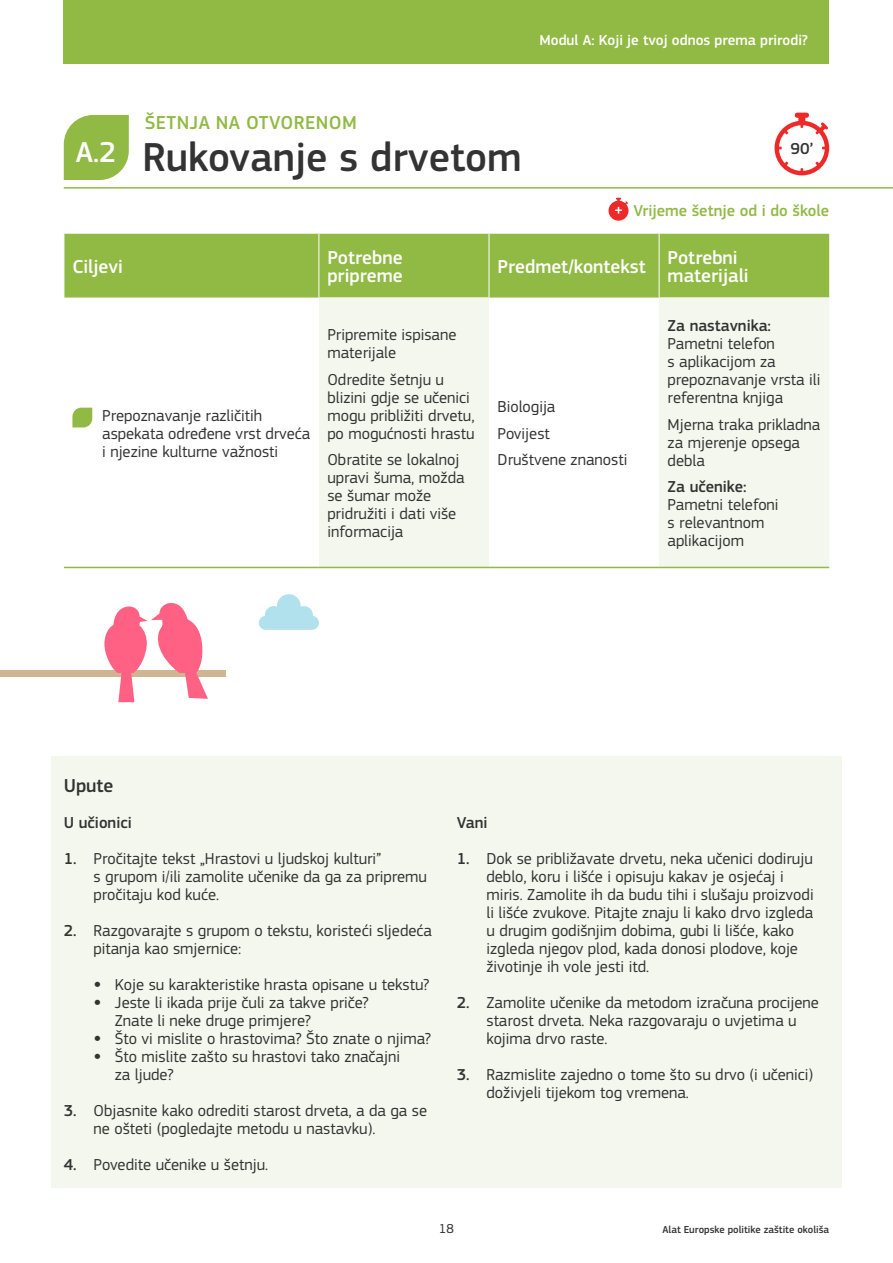
<style>
.page{position:relative;width:893px;height:1263px;background:#fff}
.page>*{position:absolute;margin:0;border:0;box-sizing:border-box;transform-origin:0 0}
.t1{font:500 42px "EC Square Sans Pro";color:#333334}
.t2{font:500 30px "EC Square Sans Pro";color:#fff}
.t3{font:500 19.5px/18px "EC Square Sans Pro";color:#fff}
.t4{font:500 19.5px "EC Square Sans Pro";letter-spacing:.02em;color:#91ba45}
.t5{font:500 19.5px "EC Square Sans Pro";color:#333334}
.t6{font:16.5px/18px "EC Square Sans Pro";color:#333334}
.t7{font:500 16.5px "EC Square Sans Pro";color:#91ba45}
.t8{font:500 16.5px "EC Square Sans Pro";color:#333334}
.t9{font:500 15px "EC Square Sans Pro";color:#fff}
.t10{font:13.5px "EC Square Sans Pro";color:#333334}
.t11{font:500 10.5px "EC Square Sans Pro";color:#333334}
.s1{font-weight:500}
.s2{font-family:"Muli"}
</style>
<div class="page">
<div style="left:64px;top:0;width:765px;height:64px;background:#91ba45"></div>
<hr style="left:64px;top:187px;width:829px;height:2px;background:#91ba45">
<svg style="left:608px;top:198px;width:20px;height:23px"></svg>
<div style="left:51px;top:756px;width:791px;height:432px;background:#f4f7ed"></div>
<svg style="left:64px;top:115px;width:65px;height:65px;background:#9ac055"></svg>
<div style="left:65px;top:234px;width:764px;height:63px;background:#91ba45"></div>
<svg style="left:319px;top:297px;width:510px;height:270px;fill:#f4f7ed"></svg>
<hr style="left:64px;top:567px;width:255px;height:1px;background:#91ba45">
<hr style="left:319px;top:567px;width:170px;height:1px;background:#91ba45">
<hr style="left:489px;top:567px;width:170px;height:1px;background:#91ba45">
<hr style="left:659px;top:567px;width:170px;height:1px;background:#91ba45">
<hr style="left:319px;top:234px;width:1px;height:63px;background:#fff">
<hr style="left:489px;top:234px;width:1px;height:63px;background:#fff">
<hr style="left:659px;top:234px;width:1px;height:63px;background:#fff">
<svg style="left:72px;top:408px;width:20px;height:19px"></svg>
<svg style="left:774px;top:113px;width:55px;height:62px"></svg>
<div style="left:0;top:671px;width:226px;height:6px;background:#d1b591"></div>
<svg style="left:104px;top:603px;width:104px;height:99px"></svg>
<svg style="left:259px;top:594px;width:60px;height:36px"></svg>
<p class="t9" style="left:539px;top:32px;width:270px">Modul A: Koji je tvoj odnos prema prirodi?</p>
<p class="t4" style="left:145px;top:112px;width:214px">ŠETNJA NA OTVORENOM</p>
<p class="t2" style="left:76px;top:135px;width:42px">A.2</p>
<p class="t1" style="left:142px;top:132px;width:381px">Rukovanje s drvetom</p>
<p class="t8" style="left:791px;top:139px;width:24px">90’</p>
<p class="t7" style="left:633px;top:201px;width:197px">Vrijeme šetnje od i do škole</p>
<p class="t3" style="left:72px;top:258px;width:52px">Ciljevi</p>
<p class="t3" style="left:327px;top:249px;width:77px">Potrebne pripreme</p>
<p class="t3" style="left:497px;top:258px;width:150px">Predmet/kontekst</p>
<p class="t3" style="left:668px;top:249px;width:83px">Potrebni materijali</p>
<p class="t6" style="left:102px;top:407px;width:210px">Prepoznavanje različitih aspekata određene vrst drveća i njezine kulturne važnosti</p>
<p class="t6" style="left:327px;top:326px;width:131px">Pripremite ispisane materijale</p>
<p class="t6" style="left:327px;top:370px;width:149px">Odredite šetnju u blizini gdje se učenici mogu približiti drvetu, po mogućnosti hrastu</p>
<p class="t6" style="left:327px;top:451px;width:139px">Obratite se lokalnoj upravi šuma, možda se šumar može pridružiti i dati više informacija</p>
<p class="t6" style="left:497px;top:398px;width:59px">Biologija</p>
<p class="t6" style="left:497px;top:424px;width:54px">Povijest</p>
<p class="t6" style="left:497px;top:451px;width:131px">Društvene znanosti</p>
<p class="t6" style="left:668px;top:317px;width:154px"><span class="s1">Za nastavnika:<br></span>Pametni telefon<br>s aplikacijom za prepoznavanje vrsta ili referentna knjiga</p>
<p class="t6" style="left:668px;top:415px;width:154px">Mjerna traka prikladna za mjerenje opsega debla</p>
<p class="t6" style="left:668px;top:478px;width:113px"><span class="s1">Za učenike:<br></span>Pametni telefoni s relevantnom aplikacijom</p>
<p class="t5" style="left:64px;top:774px;width:51px">Upute</p>
<p class="t8" style="left:64px;top:813px;width:70px">U učionici</p>
<p class="t6" style="left:94px;top:850px;width:335px;text-indent:-30px"><span class="s1">1.</span> Pročitajte tekst „Hrastovi u ljudskoj kulturi”<br>s grupom i/ili zamolite učenike da ga za pripremu pročitaju kod kuće.</p>
<p class="t6" style="left:94px;top:922px;width:340px;text-indent:-30px"><span class="s1">2.</span> Razgovarajte s grupom o tekstu, koristeći sljedeća pitanja kao smjernice:</p>
<p class="t6" style="left:94px;top:976px;width:337px"><span class="s2">•</span> Koje su karakteristike hrasta opisane u tekstu?</p>
<p class="t6" style="left:115px;top:994px;width:255px;text-indent:-21px"><span class="s2">•</span> Jeste li ikada prije čuli za takve priče?<br>Znate li neke druge primjere?</p>
<p class="t6" style="left:94px;top:1030px;width:339px"><span class="s2">•</span> Što vi mislite o hrastovima? Što znate o njima?</p>
<p class="t6" style="left:115px;top:1048px;width:287px;text-indent:-21px"><span class="s2">•</span> Što mislite zašto su hrastovi tako značajni za ljude?</p>
<p class="t6" style="left:94px;top:1102px;width:335px;text-indent:-30px"><span class="s1">3.</span> Objasnite kako odrediti starost drveta, a da ga se ne ošteti (pogledajte metodu u nastavku).</p>
<p class="t6" style="left:64px;top:1156px;width:206px"><span class="s1">4.</span> Povedite učenike u šetnju.</p>
<p class="t8" style="left:457px;top:813px;width:32px">Vani</p>
<p class="t6" style="left:486px;top:850px;width:329px;text-indent:-30px"><span class="s1">1.</span> Dok se približavate drvetu, neka učenici dodiruju deblo, koru i lišće i opisuju kakav je osjećaj i miris. Zamolite ih da budu tihi i slušaju proizvodi li lišće zvukove. Pitajte znaju li kako drvo izgleda u drugim godišnjim dobima, gubi li lišće, kako izgleda njegov plod, kada donosi plodove, koje životinje ih vole jesti itd.</p>
<p class="t6" style="left:486px;top:994px;width:334px;text-indent:-30px"><span class="s1">2.</span> Zamolite učenike da metodom izračuna procijene starost drveta. Neka razgovaraju o uvjetima u kojima drvo raste.</p>
<p class="t6" style="left:486px;top:1066px;width:328px;text-indent:-30px"><span class="s1">3.</span> Razmislite zajedno o tome što su drvo (i učenici) doživjeli tijekom tog vremena.</p>
<p class="t10" style="left:439px;top:1221px;width:17px">18</p>
<p class="t11" style="left:662px;top:1223px;width:168px">Alat Europske politike zaštite okoliša</p>
</div>
